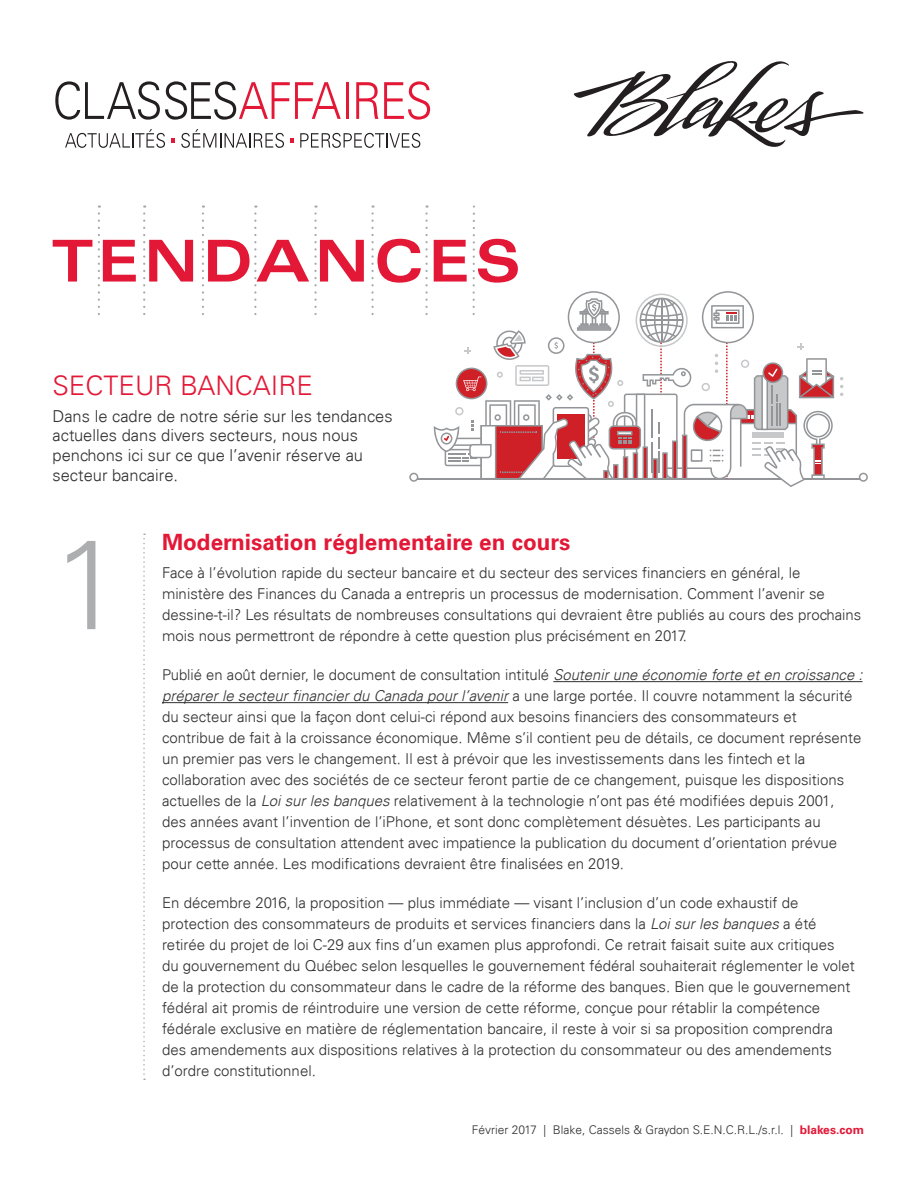
<style>
.page{position:relative;width:918px;height:1188px;background:#fff}
.page>*{position:absolute;margin:0;border:0;box-sizing:border-box;transform-origin:0 0}
.Body_Text{font:300 127.5px "Univers 45";color:#acaeb0}
.Body_Text-2{font:300 27px "Univers 45";color:#e31837}
.Body_Text-3{font:700 22.5px "Univers 65";color:#e31837}
.Body_Text-4{font:300 16.5px/19.8px "Univers 45";color:#323031}
.Body_Text-5{font:300 15px/21px "Univers 45";color:#323031}
.t1{font:300 12px "Univers 45";color:#323031}
.s1{font-style:italic}
.s2{font-family:"Univers 65";font-weight:700;color:#e31837}
</style>
<div class="page">
<hr style="left:414px;top:478px;width:449px;height:1px;background:#939598">
<svg style="left:409px;top:473px;width:9px;height:9px"></svg>
<svg style="left:859px;top:473px;width:9px;height:9px"></svg>
<svg style="left:840px;top:377px;width:3px;height:19px"></svg>
<svg style="left:574px;top:61px;width:290px;height:86px"></svg>
<svg style="left:55px;top:81px;width:286px;height:39px"></svg>
<hr style="left:346px;top:82px;width:3px;height:37px;background:#e31837">
<svg style="left:356px;top:81px;width:74px;height:39px"></svg>
<svg style="left:65px;top:129px;width:100px;height:19px"></svg>
<svg style="left:181px;top:129px;width:103px;height:19px"></svg>
<svg style="left:300px;top:133px;width:120px;height:15px"></svg>
<svg style="left:171px;top:138px;width:4px;height:4px"></svg>
<svg style="left:290px;top:138px;width:4px;height:4px"></svg>
<hr style="left:553px;top:681px;width:310px;height:1px;background:#323031">
<hr style="left:162px;top:702px;width:346px;height:1px;background:#323031">
<svg style="left:143px;top:534px;width:2px;height:546px"></svg>
<svg style="left:254px;top:205px;width:3px;height:9px"></svg>
<svg style="left:314px;top:205px;width:3px;height:9px"></svg>
<svg style="left:371px;top:205px;width:3px;height:9px"></svg>
<svg style="left:425px;top:205px;width:3px;height:9px"></svg>
<svg style="left:53px;top:240px;width:39px;height:42px"></svg>
<svg style="left:98px;top:221px;width:38px;height:94px"></svg>
<svg style="left:143px;top:221px;width:50px;height:94px"></svg>
<svg style="left:202px;top:221px;width:162px;height:94px"></svg>
<svg style="left:371px;top:221px;width:57px;height:94px"></svg>
<svg style="left:434px;top:214px;width:400px;height:273px"></svg>
<p class="Body_Text-2" style="left:52px;top:369px;width:262px">SECTEUR BANCAIRE</p>
<p class="Body_Text-4" style="left:52px;top:406px;width:342px">Dans le cadre de notre série sur les tendances actuelles dans divers secteurs, nous nous penchons ici sur ce que l’avenir réserve au secteur bancaire.</p>
<p class="Body_Text" style="left:52px;top:507px;width:72px">1</p>
<p class="Body_Text-3" style="left:162px;top:529px;width:410px">Modernisation réglementaire en cours</p>
<p class="Body_Text-5" style="left:162px;top:562px;width:701px">Face à l’évolution rapide du secteur bancaire et du secteur des services financiers en général, le ministère des Finances du Canada a entrepris un processus de modernisation. Comment l’avenir se dessine-t-il? Les résultats de nombreuses consultations qui devraient être publiés au cours des prochains mois nous permettront de répondre à cette question plus précisément en 2017.</p>
<p class="Body_Text-5" style="left:162px;top:664px;width:702px">Publié en août dernier, le document de consultation intitulé <span class="s1">Soutenir une économie forte et en croissance : préparer le secteur financier du Canada pour l’avenir</span> a une large portée. Il couvre notamment la sécurité du secteur ainsi que la façon dont celui-ci répond aux besoins financiers des consommateurs et contribue de fait à la croissance économique. Même s’il contient peu de détails, ce document représente un premier pas vers le changement. Il est à prévoir que les investissements dans les fintech et la collaboration avec des sociétés de ce secteur feront partie de ce changement, puisque les dispositions actuelles de la <span class="s1">Loi sur les banques</span> relativement à la technologie n’ont pas été modifiées depuis 2001, des années avant l’invention de l’iPhone, et sont donc complètement désuètes. Les participants au processus de consultation attendent avec impatience la publication du document d’orientation prévue pour cette année. Les modifications devraient être finalisées en 2019.</p>
<p class="Body_Text-5" style="left:162px;top:892px;width:694px">En décembre 2016, la proposition — plus immédiate — visant l’inclusion d’un code exhaustif de protection des consommateurs de produits et services financiers dans la <span class="s1">Loi sur les banques</span> a été retirée du projet de loi C-29 aux fins d’un examen plus approfondi. Ce retrait faisait suite aux critiques du gouvernement du Québec selon lesquelles le gouvernement fédéral souhaiterait réglementer le volet de la protection du consommateur dans le cadre de la réforme des banques. Bien que le gouvernement fédéral ait promis de réintroduire une version de cette réforme, conçue pour rétablir la compétence fédérale exclusive en matière de réglementation bancaire, il reste à voir si sa proposition comprendra des amendements aux dispositions relatives à la protection du consommateur ou des amendements d’ordre constitutionnel.</p>
<p class="t1" style="left:472px;top:1123px;width:394px">Février 2017 | Blake, Cassels &amp; Graydon S.E.N.C.R.L./s.r.l. | <span class="s2">blakes.com</span></p>
</div>
